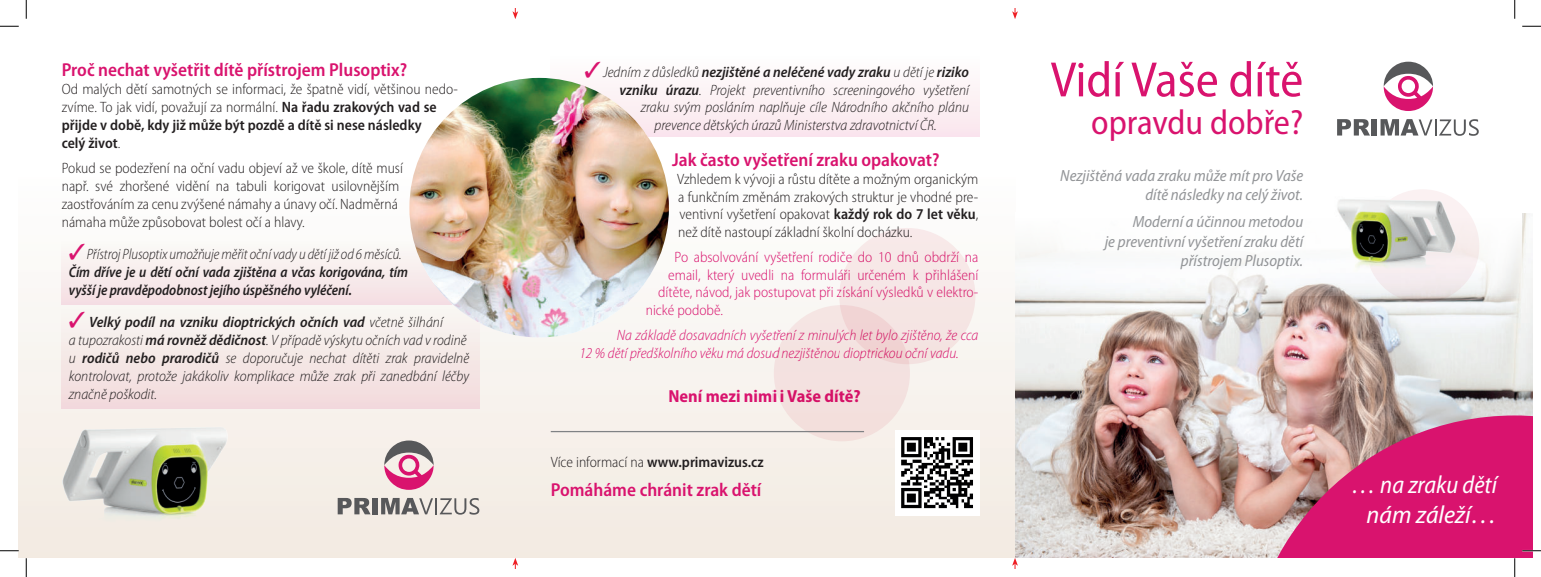
<style>
.page{position:relative;width:1541px;height:577px;background:#fff}
.page>*{position:absolute;margin:0;border:0;box-sizing:border-box;transform-origin:0 0}
.t1{font:semi-condensed 50px "Myriad Pro";color:#d9136e}
.t2{font:semi-condensed 35px "Myriad Pro";color:#d9136e}
.t3{font:italic semi-condensed 25px/30px "Myriad Pro";color:#fff;text-align:right}
.t4{font:600 semi-condensed 18.75px "Myriad Pro";color:#d9136e}
.t5{font:700 semi-condensed 17.5px "Myriad Pro";color:#d9136e}
.t6{font:italic semi-condensed 16.25px/19.5px "Myriad Pro";color:#939598;text-align:right}
.t7{font:300 semi-condensed 15px/18px "Myriad Pro";color:#231f20}
.t8{font:italic 300 semi-condensed 15px/18px "Myriad Pro";color:#231f20}
.t9{font:300 semi-condensed 15px "Myriad Pro";color:#d9136e}
.t10{font:italic 300 semi-condensed 15px/17.8px "Myriad Pro";color:#d9136e}
.t11{font:italic 600 semi-condensed 15px/18px "Myriad Pro";letter-spacing:-.005em;color:#231f20;scale:.95 1}
.t12{font:italic 300 semi-condensed 15px "Myriad Pro";color:#231f20;scale:.96 1}
.t13{font:italic 600 semi-condensed 15px "Myriad Pro";letter-spacing:-.005em;color:#231f20}
.t14{font:600 semi-condensed 15px "Myriad Pro";color:#231f20}
.s1{font-weight:600}
.s2{font-weight:300}
</style>
<div class="page">
<svg style="left:1012px;top:9px;width:6px;height:10px"></svg>
<svg style="left:512px;top:9px;width:6px;height:10px"></svg>
<div style="left:19px;top:169px;width:996px;height:400px;background:linear-gradient(to bottom,#fefefe,#f2e9e1)"></div>
<div style="left:551px;top:56px;width:428px;height:80px;background:#fcf3f5"></div>
<div style="left:62px;top:241px;width:389px;height:64px;background:linear-gradient(to bottom,#fbfbf7,#f5dee2)"></div>
<div style="left:62px;top:310px;width:418px;height:99px;background:linear-gradient(to bottom,#f8f6f2,#f2d9db)"></div>
<img style="left:1015px;top:213px;width:517px;height:345px">
<div style="left:1015px;top:213px;width:507px;height:83px;background:#fff"></div>
<svg style="left:1383px;top:62px;width:50px;height:49px"></svg>
<div style="left:1372px;top:119px;width:5px;height:17px;background:#57585a"></div>
<svg style="left:1337px;top:119px;width:33px;height:17px"></svg>
<svg style="left:1380px;top:119px;width:98px;height:17px"></svg>
<svg style="left:1245px;top:415px;width:287px;height:143px;background:#d34881"></svg>
<img style="left:20px;top:381px;width:226px;height:161px">
<svg style="left:384px;top:440px;width:50px;height:50px;background:#cb8ea6"></svg>
<div style="left:372px;top:498px;width:5px;height:16px;background:#57585a"></div>
<svg style="left:338px;top:498px;width:33px;height:16px"></svg>
<svg style="left:381px;top:498px;width:98px;height:17px;background:#b2afab"></svg>
<div style="left:774px;top:305px;width:136px;height:136px;background:#f3e1e0;border-radius:50%"></div>
<svg style="left:1366px;top:189px;width:113px;height:114px"></svg>
<img style="left:895px;top:431px;width:84px;height:84px">
<div style="left:839px;top:228px;width:136px;height:136px;background:linear-gradient(to bottom,#f9ecec,#f1dad8);border-radius:50%"></div>
<img style="left:1337px;top:189px;width:148px;height:93px">
<hr style="left:551px;top:431px;width:313px;height:1px;background:#808285">
<img style="left:409px;top:78px;width:260px;height:259px;border-radius:130px">
<div style="left:9px;top:558px;width:1523px;height:10px;background:#fff"></div>
<svg style="left:512px;top:558px;width:6px;height:10px"></svg>
<svg style="left:1012px;top:558px;width:6px;height:10px"></svg>
<svg style="left:0;top:25px;width:19px;height:2px"></svg>
<svg style="left:1522px;top:25px;width:19px;height:2px"></svg>
<svg style="left:0;top:550px;width:19px;height:1px"></svg>
<svg style="left:1522px;top:550px;width:19px;height:1px"></svg>
<svg style="left:25px;top:0;width:2px;height:19px"></svg>
<svg style="left:25px;top:558px;width:2px;height:19px"></svg>
<svg style="left:1514px;top:0;width:1px;height:19px"></svg>
<svg style="left:1514px;top:558px;width:1px;height:19px"></svg>
<svg style="left:70px;top:244px;width:15px;height:16px"></svg>
<svg style="left:70px;top:312px;width:15px;height:16px"></svg>
<p class="t4" style="left:62px;top:62px;width:347px">Proč nechat vyšetřit dítě přístrojem Plusoptix?</p>
<p class="t7" style="left:62px;top:81px;width:398px">Od malých dětí samotných se informaci, že špatně vidí, většinou nedo&shy;zvíme. To jak vidí, považují za normální. <span class="s1">Na řadu zrakových vad se přijde v době, kdy již může být pozdě a dítě si nese následky<br>celý život</span>.</p>
<p class="t7" style="left:62px;top:160px;width:343px">Pokud se podezření na oční vadu objeví až ve škole, dítě musí např. své zhoršené vidění na tabuli korigovat usilovnějším zaostřováním za cenu zvýšené námahy a únavy očí. Nadměrná námaha může způsobovat bolest očí a hlavy.</p>
<p class="t12" style="left:87px;top:247px;width:330px">Přístroj Plusoptix umožňuje měřit oční vady u dětí již od 6 měsíců.</p>
<p class="t11" style="left:69px;top:263px;width:359px">Čím dříve je u dětí oční vada zjištěna a včas korigována, tím vyšší je pravděpodobnost jejího úspěšného vyléčení.</p>
<p class="t8" style="left:69px;top:314px;width:402px;text-indent:20px"><span class="s1">Velký podíl na vzniku dioptrických očních vad</span> včetně šilhání<br>a tupozrakosti <span class="s1">má rovněž dědičnost</span>. V případě výskytu očních vad v rodině u <span class="s1">rodičů nebo prarodičů</span> se doporučuje nechat dítěti zrak pravidelně kontrolovat, protože jakákoliv komplikace může zrak při zanedbání léčby značně poškodit.</p>
<p class="t13" style="left:603px;top:64px;width:367px"><span class="s2">Jedním z důsledků</span> nezjištěné a neléčené vady zraku <span class="s2">u dětí je</span> riziko</p>
<p class="t8" style="left:619px;top:81px;width:351px"><span class="s1">vzniku úrazu</span>. Projekt preventivního screeningového vyšetření</p>
<p class="t8" style="left:641px;top:99px;width:330px">zraku svým posláním naplňuje cíle Národního akčního plánu</p>
<p class="t8" style="left:654px;top:116px;width:284px">prevence dětských úrazů Ministerstva zdravotnictví ČR.</p>
<p class="t4" style="left:672px;top:152px;width:269px">Jak často vyšetření zraku opakovat?</p>
<p class="t7" style="left:677px;top:171px;width:303px;text-align:justify">Vzhledem k vývoji a růstu dítěte a možným organickým a funkčním změnám zrakových struktur je vhodné pre&shy;ventivní vyšetření opakovat <span class="s1">každý rok do 7 let věku</span>, než dítě nastoupí základní školní docházku.</p>
<p class="t9" style="left:674px;top:251px;width:305px">Po absolvování vyšetření rodiče do 10 dnů obdrží na</p>
<p class="t9" style="left:668px;top:269px;width:311px">email, který uvedli na formuláři určeném k přihlášení</p>
<p class="t9" style="left:658px;top:287px;width:321px">dítěte, návod, jak postupovat při získání výsledků v elektro-</p>
<p class="t9" style="left:646px;top:304px;width:79px">nické podobě.</p>
<p class="t10" style="left:579px;top:327px;width:400px;text-indent:38px">Na základě dosavadních vyšetření z minulých let bylo zjištěno, že cca<br>12 % dětí předškolního věku má dosud nezjištěnou dioptrickou oční vadu.</p>
<p class="t5" style="left:668px;top:390px;width:194px">Není mezi nimi i Vaše dítě?</p>
<h1 class="t1" style="left:1050px;top:61px;width:254px">Vidí Vaše dítě</h1>
<h2 class="t2" style="left:1091px;top:109px;width:214px">opravdu dobře?</h2>
<p class="t6" style="left:1060px;top:167px;width:244px">Nezjištěná vada zraku může mít pro Vaše dítě následky na celý život.</p>
<p class="t6" style="left:1105px;top:213px;width:200px">Moderní a účinnou metodou<br>je preventivní vyšetření zraku dětí přístrojem Plusoptix.</p>
<p class="t14" style="left:551px;top:456px;width:214px"><span class="s2">Více informací na</span> www.primavizus.cz</p>
<p class="t4" style="left:551px;top:482px;width:212px">Pomáháme chránit zrak dětí</p>
<h3 class="t3" style="left:1351px;top:471px;width:147px">… na zraku dětí nám záleží…</h3>
</div>
